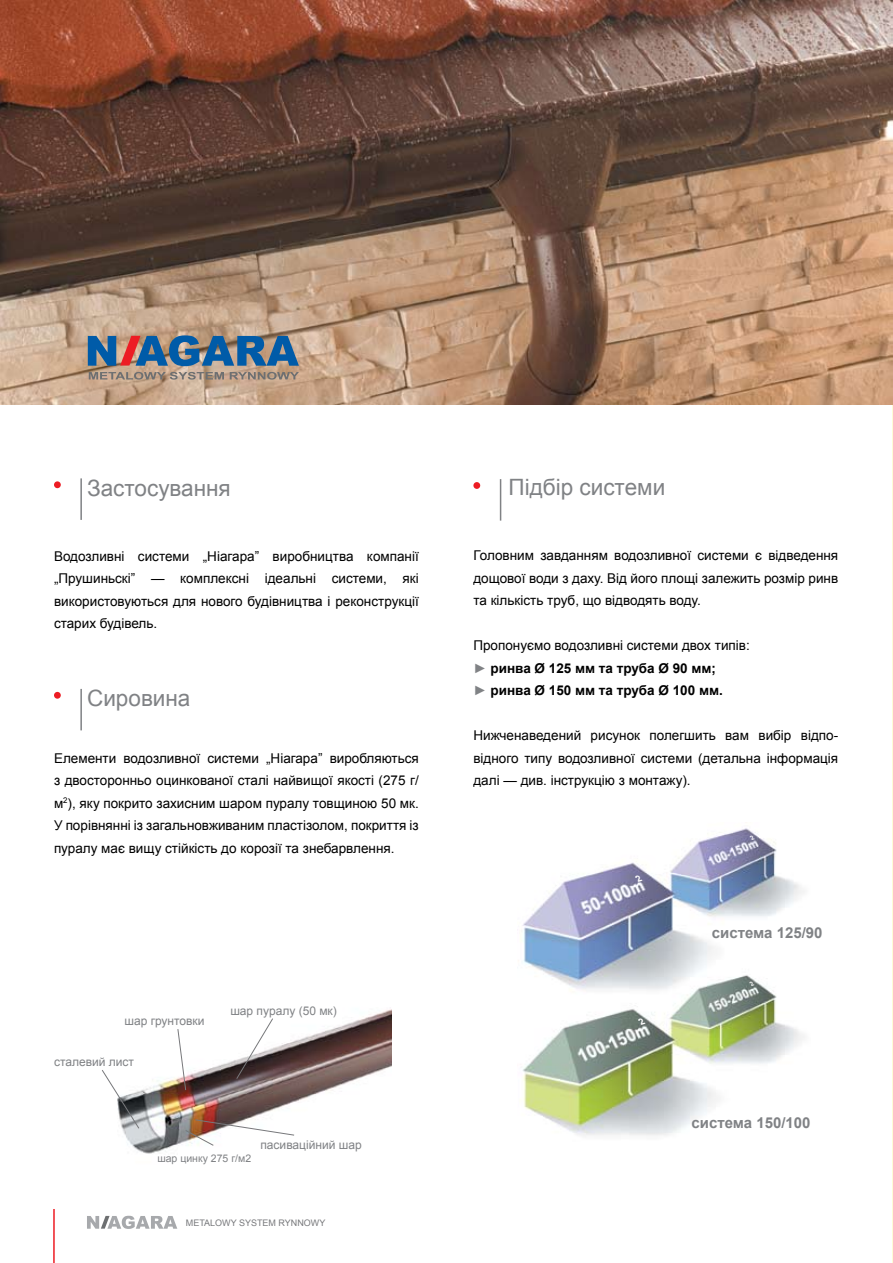
<style>
.page{position:relative;width:893px;height:1263px;background:#fff}
.page>*{position:absolute;margin:0;border:0;box-sizing:border-box;transform-origin:0 0}
.t1{font:22.5px "Arial";color:#808285}
.t2{font:700 15px "Arial";color:#808285}
.t3{font:13.5px/22.5px "Arial";color:#000;text-align:justify}
.t4{font:700 13.5px/22.5px "Arial";color:#000}
.t5{font:12px "Arial";color:#808285}
.t6{font:10.5px "Arial";color:#808285}
.t7{font:9px "Arial";color:#77787b}
.s1{font-weight:400}
.s2{font-weight:400;color:#808285}
</style>
<div class="page">
<img style="left:0;top:0;width:893px;height:404px">
<img style="left:520px;top:828px;width:285px;height:308px">
<img style="left:122px;top:1009px;width:269px;height:145px">
<svg style="left:102px;top:1069px;width:38px;height:60px"></svg>
<svg style="left:177px;top:1028px;width:10px;height:63px"></svg>
<svg style="left:236px;top:1017px;width:38px;height:63px"></svg>
<svg style="left:185px;top:1119px;width:110px;height:27px"></svg>
<svg style="left:87px;top:1216px;width:90px;height:13px"></svg>
<hr style="left:53px;top:1209px;width:2px;height:54px;background:#ed1c24">
<div style="left:54px;top:481px;width:7px;height:7px;background:#ed1c24;border-radius:50%"></div>
<hr style="left:80px;top:478px;width:2px;height:42px;background:#808285">
<div style="left:54px;top:692px;width:7px;height:7px;background:#ed1c24;border-radius:50%"></div>
<hr style="left:80px;top:689px;width:2px;height:41px;background:#808285">
<div style="left:473px;top:482px;width:7px;height:7px;background:#ed1c24;border-radius:50%"></div>
<hr style="left:500px;top:479px;width:1px;height:42px;background:#808285">
<svg style="left:88px;top:335px;width:211px;height:31px;background:#5b7593"></svg>
<svg style="left:89px;top:372px;width:135px;height:8px"></svg>
<svg style="left:230px;top:372px;width:69px;height:8px"></svg>
<svg style="left:635px;top:875px;width:8px;height:7px"></svg>
<svg style="left:749px;top:835px;width:6px;height:5px"></svg>
<svg style="left:637px;top:1018px;width:9px;height:7px"></svg>
<svg style="left:749px;top:981px;width:5px;height:5px"></svg>
<h1 class="t1" style="left:87px;top:473px;width:145px">Застосування</h1>
<p class="t3" style="left:54px;top:545px;width:366px">Водозливні системи „Ніагара” виробництва компанії „Прушиньскі” — комплексні ідеальні системи, які використовуються для нового будівництва і реконструкції старих будівель.</p>
<h1 class="t1" style="left:87px;top:683px;width:105px">Сировина</h1>
<p class="t3" style="left:54px;top:747px;width:366px">Елементи водозливної системи „Ніагара” виробляються з двосторонньо оцинкованої сталі найвищої якості (275 г/ м<sup>2</sup>), яку покрито захисним шаром пуралу товщиною 50 мк.<br>У порівнянні із загальновживаним пластізолом, покриття із пуралу має вищу стійкість до корозії та знебарвлення.</p>
<p class="t5" style="left:124px;top:1013px;width:82px">шар грунтовки</p>
<p class="t5" style="left:54px;top:1053px;width:82px">сталевий лист</p>
<p class="t5" style="left:230px;top:1002px;width:108px">шар пуралу (50 мк)</p>
<p class="t5" style="left:260px;top:1137px;width:103px">пасиваційний шар</p>
<p class="t6" style="left:157px;top:1151px;width:95px">шар цинку 275 г/м2</p>
<p class="t7" style="left:186px;top:1217px;width:141px">METALOWY SYSTEM RYNNOWY</p>
<h1 class="t1" style="left:509px;top:473px;width:158px">Підбір системи</h1>
<p class="t3" style="left:473px;top:544px;width:366px">Головним завданням водозливної системи є відведення дощової води з даху. Від його площі залежить розмір ринв та кількість труб, що відводять воду.</p>
<p class="t4" style="left:473px;top:635px;width:278px"><span class="s1">Пропонуємо водозливні системи двох типів: </span><span class="s2">►</span> ринва Ø 125 мм та труба Ø 90 мм;<br><span class="s2">►</span> ринва Ø 150 мм та труба Ø 100 мм.</p>
<p class="t3" style="left:473px;top:724px;width:366px">Нижченаведений рисунок полегшить вам вибір відпо&shy;відного типу водозливної системи (детальна інформація далі — див. інструкцію з монтажу).</p>
<p class="t2" style="left:712px;top:923px;width:112px">система 125/90</p>
<p class="t2" style="left:691px;top:1113px;width:121px">система 150/100</p>
</div>
